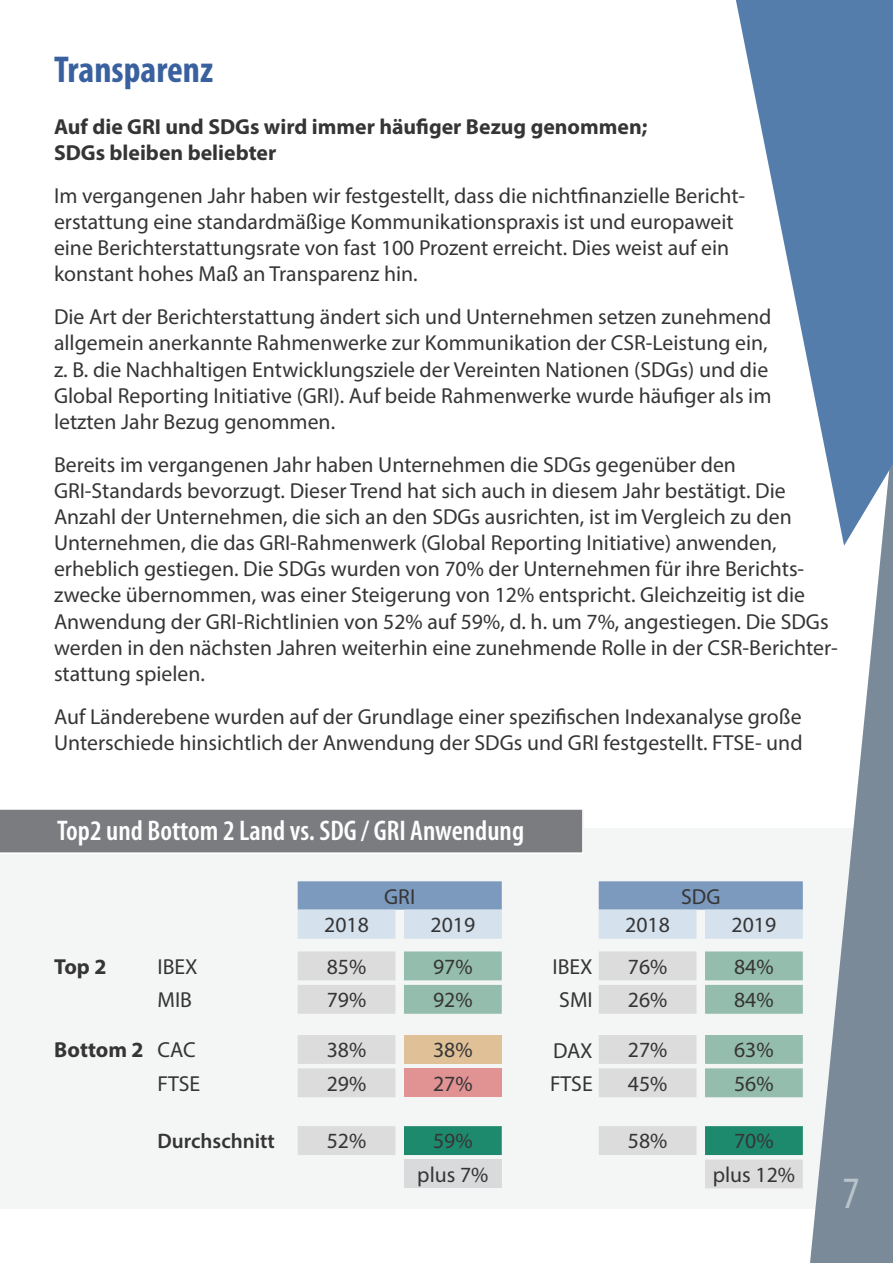
<style>
.page{position:relative;width:893px;height:1263px;background:#fff}
.page>*{position:absolute;margin:0;border:0;box-sizing:border-box;transform-origin:0 0}
.t1{font:condensed 45px "Myriad Pro";color:#b9c3cc}
.t2{font:700 condensed 37.5px "Myriad Pro";color:#3a619f}
.t3{font:600 condensed 28.5px "Myriad Pro";color:#fff}
.t4{font:21.75px/26.1px "Myriad Pro";color:#363536}
.t5{font:700 21.75px/26.1px "Myriad Pro";color:#363536}
.t6{font:600 21px "Myriad Pro";color:#363536}
.s1{font-weight:400}
</style>
<div class="page">
<div style="left:0;top:829px;width:893px;height:380px;background:#f4f5f5"></div>
<div style="left:0;top:809px;width:583px;height:45px;background:#7a7c7f"></div>
<svg style="left:298px;top:881px;width:505px;height:58px"></svg>
<svg style="left:298px;top:951px;width:505px;height:237px"></svg>
<svg style="left:404px;top:951px;width:98px;height:63px;background:#9cc1b3"></svg>
<svg style="left:705px;top:951px;width:98px;height:146px"></svg>
<div style="left:404px;top:1035px;width:98px;height:29px;background:#dfc097"></div>
<div style="left:404px;top:1068px;width:98px;height:29px;background:#e19293"></div>
<svg style="left:404px;top:1126px;width:399px;height:29px"></svg>
<div style="left:404px;top:1159px;width:98px;height:29px;background:#d9dadc"></div>
<svg style="left:804px;top:546px;width:89px;height:717px;fill:#7a8a98"></svg>
<svg style="left:736px;top:0;width:157px;height:546px;fill:#557dac"></svg>
<h2 class="t2" style="left:54px;top:46px;width:161px">Transparenz</h2>
<p class="t5" style="left:54px;top:113px;width:595px">Auf die GRI und SDGs wird immer häufiger Bezug genommen;<br>SDGs bleiben beliebter</p>
<p class="t4" style="left:54px;top:182px;width:693px">Im vergangenen Jahr haben wir festgestellt, dass die nichtfinanzielle Bericht&shy;erstattung eine standardmäßige Kommunikationspraxis ist und europaweit eine Berichterstattungsrate von fast 100 Prozent erreicht. Dies weist auf ein konstant hohes Maß an Transparenz hin.</p>
<p class="t4" style="left:54px;top:304px;width:719px">Die Art der Berichterstattung ändert sich und Unternehmen setzen zunehmend allgemein anerkannte Rahmenwerke zur Kommunikation der CSR-Leistung ein, z. B. die Nachhaltigen Entwicklungsziele der Vereinten Nationen (SDGs) und die Global Reporting Initiative (GRI). Auf beide Rahmenwerke wurde häufiger als im letzten Jahr Bezug genommen.</p>
<p class="t4" style="left:54px;top:451px;width:785px">Bereits im vergangenen Jahr haben Unternehmen die SDGs gegenüber den GRI-Standards bevorzugt. Dieser Trend hat sich auch in diesem Jahr bestätigt. Die Anzahl der Unternehmen, die sich an den SDGs ausrichten, ist im Vergleich zu den Unternehmen, die das GRI-Rahmenwerk (Global Reporting Initiative) anwenden, erheblich gestiegen. Die SDGs wurden von 70% der Unternehmen für ihre Berichts&shy;zwecke übernommen, was einer Steigerung von 12% entspricht. Gleichzeitig ist die Anwendung der GRI-Richtlinien von 52% auf 59%, d. h. um 7%, angestiegen. Die SDGs werden in den nächsten Jahren weiterhin eine zunehmende Rolle in der CSR-Berichter&shy;stattung spielen.</p>
<p class="t4" style="left:54px;top:703px;width:750px">Auf Länderebene wurden auf der Grundlage einer spezifischen Indexanalyse große<br>Unterschiede hinsichtlich der Anwendung der SDGs und GRI festgestellt. FTSE- und</p>
<h3 class="t3" style="left:57px;top:813px;width:469px">Top2 und Bottom 2 Land vs. SDG / GRI Anwendung</h3>
<p class="t4" style="left:384px;top:883px;width:32px">GRI</p>
<p class="t4" style="left:681px;top:883px;width:41px">SDG</p>
<p class="t4" style="left:324px;top:911px;width:46px">2018</p>
<p class="t4" style="left:431px;top:911px;width:46px">2019</p>
<p class="t4" style="left:625px;top:911px;width:46px">2018</p>
<p class="t4" style="left:732px;top:911px;width:46px">2019</p>
<p class="t5" style="left:54px;top:953px;width:54px">Top 2</p>
<p class="t4" style="left:158px;top:953px;width:42px">IBEX</p>
<p class="t4" style="left:327px;top:953px;width:41px">85%</p>
<p class="t4" style="left:433px;top:953px;width:41px">97%</p>
<p class="t4" style="left:553px;top:953px;width:42px">IBEX</p>
<p class="t4" style="left:628px;top:953px;width:41px">76%</p>
<p class="t4" style="left:734px;top:953px;width:41px">84%</p>
<p class="t4" style="left:158px;top:986px;width:36px">MIB</p>
<p class="t4" style="left:327px;top:986px;width:41px">79%</p>
<p class="t4" style="left:433px;top:986px;width:41px">92%</p>
<p class="t4" style="left:559px;top:987px;width:35px">SMI</p>
<p class="t4" style="left:628px;top:986px;width:41px">26%</p>
<p class="t4" style="left:734px;top:986px;width:41px">84%</p>
<p class="t5" style="left:54px;top:1036px;width:143px">Bottom 2 <span class="s1">CAC</span></p>
<p class="t4" style="left:327px;top:1037px;width:41px">38%</p>
<p class="t4" style="left:433px;top:1037px;width:41px">38%</p>
<p class="t4" style="left:553px;top:1037px;width:41px">DAX</p>
<p class="t4" style="left:628px;top:1037px;width:41px">27%</p>
<p class="t4" style="left:734px;top:1037px;width:41px">63%</p>
<p class="t4" style="left:158px;top:1070px;width:44px">FTSE</p>
<p class="t4" style="left:327px;top:1070px;width:41px">29%</p>
<p class="t4" style="left:433px;top:1070px;width:41px">27%</p>
<p class="t4" style="left:550px;top:1070px;width:44px">FTSE</p>
<p class="t4" style="left:628px;top:1070px;width:41px">45%</p>
<p class="t4" style="left:734px;top:1070px;width:41px">56%</p>
<p class="t6" style="left:158px;top:1127px;width:119px">Durchschnitt</p>
<p class="t4" style="left:327px;top:1128px;width:41px">52%</p>
<p class="t4" style="left:433px;top:1128px;width:41px">59%</p>
<p class="t4" style="left:628px;top:1128px;width:41px">58%</p>
<p class="t4" style="left:734px;top:1128px;width:41px">70%</p>
<p class="t4" style="left:417px;top:1161px;width:73px">plus 7%</p>
<p class="t4" style="left:713px;top:1161px;width:84px">plus 12%</p>
<h1 class="t1" style="left:843px;top:1166px;width:19px">7</h1>
</div>
